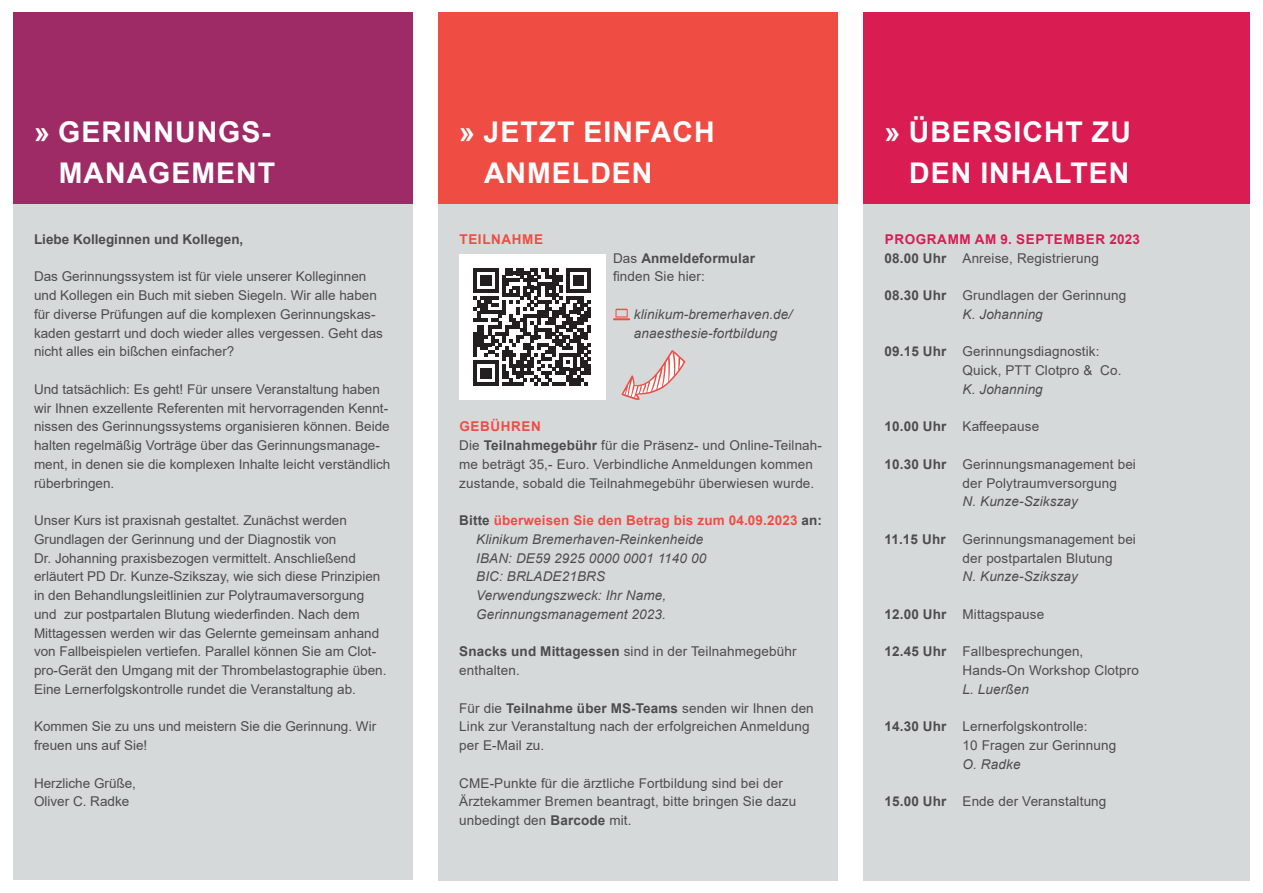
<style>
.page{position:relative;width:1263px;height:893px;background:#fff}
.page>*{position:absolute;margin:0;border:0;box-sizing:border-box;transform-origin:0 0}
.t1{font:700 28.5px/40.5px "Arial";letter-spacing:.035em;color:#fff;text-align:right}
.t2{font:13.5px/18.8px "Arial";color:#4b4c4d}
.t3{font:italic 13.5px/18.8px "Arial";letter-spacing:.01em;color:#4b4c4d}
.t4{font:700 13.5px/18.8px "Arial";letter-spacing:.045em;color:#d91c52}
.t5{font:700 13.5px "Arial";color:#4b4c4d}
.t6{font:700 13.5px "Arial";letter-spacing:.045em;color:#ef4d44}
.s1{font-weight:700}
.s2{font-weight:700;color:#ef4d44}
.s3{font-weight:700;font-style:normal}
.s4{font-weight:700;font-style:normal;color:#ef4d44}
.s5{color:#4b4c4d}
.s6{font-weight:400;color:#4b4c4d}
.s7{font-style:italic}
</style>
<div class="page">
<div style="left:13px;top:188px;width:399px;height:692px;background:#d6d9da"></div>
<div style="left:438px;top:188px;width:400px;height:693px;background:#d6d9da"></div>
<div style="left:863px;top:188px;width:387px;height:693px;background:#d6d9da"></div>
<div style="left:13px;top:13px;width:399px;height:191px;background:#9e2b65"></div>
<div style="left:438px;top:13px;width:400px;height:191px;background:#ef4d44"></div>
<div style="left:863px;top:13px;width:387px;height:191px;background:#d91c52"></div>
<div style="left:459px;top:254px;width:146px;height:146px;background:#fff"></div>
<svg style="left:473px;top:268px;width:118px;height:117px"></svg>
<hr style="left:587px;top:364px;width:4px;height:11px;background:#231f20">
<svg style="left:621px;top:350px;width:65px;height:50px"></svg>
<svg style="left:613px;top:309px;width:17px;height:11px"></svg>
<h1 class="t1" style="left:34px;top:112px;width:243px">» GERINNUNGS-<br>MANAGEMENT</h1>
<h1 class="t1" style="left:484px;top:112px;width:232px;text-align:left;text-indent:-25px">» JETZT EINFACH<br>ANMELDEN</h1>
<h1 class="t1" style="left:884px;top:112px;width:248px">» ÜBERSICHT ZU<br>DEN INHALTEN</h1>
<p class="t5" style="left:34px;top:229px;width:211px">Liebe Kolleginnen und Kollegen,</p>
<p class="t2" style="left:34px;top:267px;width:350px">Das Gerinnungssystem ist für viele unserer Kolleginnen und Kollegen ein Buch mit sieben Siegeln. Wir alle haben für diverse Prüfungen auf die komplexen Gerinnungskas&shy;kaden gestarrt und doch wieder alles vergessen. Geht das nicht alles ein bißchen einfacher?</p>
<p class="t2" style="left:34px;top:380px;width:358px">Und tatsächlich: Es geht! Für unsere Veranstaltung haben wir Ihnen exzellente Referenten mit hervorragenden Kennt&shy;nissen des Gerinnungssystems organisieren können. Beide halten regelmäßig Vorträge über das Gerinnungsmanage&shy;ment, in denen sie die komplexen Inhalte leicht verständlich rüberbringen.</p>
<p class="t2" style="left:34px;top:511px;width:354px">Unser Kurs ist praxisnah gestaltet. Zunächst werden Grundlagen der Gerinnung und der Diagnostik von<br>Dr. Johanning praxisbezogen vermittelt. Anschließend erläutert PD Dr. Kunze-Szikszay, wie sich diese Prinzipien in den Behandlungsleitlinien zur Polytraumaversorgung und zur postpartalen Blutung wiederfinden. Nach dem Mittagessen werden wir das Gelernte gemeinsam anhand von Fallbeispielen vertiefen. Parallel können Sie am Clot&shy;pro-Gerät den Umgang mit der Thrombelastographie üben.<br>Eine Lernerfolgskontrolle rundet die Veranstaltung ab.</p>
<p class="t2" style="left:34px;top:717px;width:344px">Kommen Sie zu uns und meistern Sie die Gerinnung. Wir freuen uns auf Sie!</p>
<p class="t2" style="left:34px;top:773px;width:104px">Herzliche Grüße,<br>Oliver C. Radke</p>
<p class="t6" style="left:459px;top:230px;width:85px">TEILNAHME</p>
<p class="t2" style="left:613px;top:248px;width:143px">Das <span class="s1">Anmeldeformular </span>finden Sie hier:</p>
<p class="t3" style="left:634px;top:305px;width:160px">klinikum-bremerhaven.de/ anaesthesie-fortbildung</p>
<p class="t2" style="left:459px;top:417px;width:364px"><span class="s2">GEBÜHREN<br></span>Die <span class="s1">Teilnahmegebühr</span> für die Präsenz- und Online-Teilnah&shy;me beträgt 35,- Euro. Verbindliche Anmeldungen kommen zustande, sobald die Teilnahmegebühr überwiesen wurde.</p>
<p class="t3" style="left:476px;top:511px;width:347px;text-indent:-17px"><span class="s3">Bitte</span> <span class="s4">überweisen Sie den Betrag bis zum 04.09.2023</span> <span class="s3">an:<br></span>Klinikum Bremerhaven-Reinkenheide<br>IBAN: DE59 2925 0000 0001 1140 00<br>BIC: BRLADE21BRS<br>Verwendungszweck: Ihr Name,<br>Gerinnungsmanagement 2023.</p>
<p class="t2" style="left:459px;top:642px;width:339px"><span class="s1">Snacks und Mittagessen</span> sind in der Teilnahmegebühr enthalten.</p>
<p class="t2" style="left:459px;top:698px;width:356px">Für die <span class="s1">Teilnahme über MS-Teams</span> senden wir Ihnen den<br>Link zur Veranstaltung nach der erfolgreichen Anmeldung per E-Mail zu.</p>
<p class="t2" style="left:459px;top:773px;width:339px">CME-Punkte für die ärztliche Fortbildung sind bei der<br>Ärztekammer Bremen beantragt, bitte bringen Sie dazu unbedingt den <span class="s1">Barcode</span> mit.</p>
<p class="t4" style="left:884px;top:230px;width:257px">PROGRAMM AM 9. SEPTEMBER 2023<br><span class="s5">08.00 Uhr</span> <span class="s6">Anreise, Registrierung</span></p>
<p class="t2" style="left:884px;top:286px;width:243px;text-align:center"><span class="s1">08.30 Uhr</span> Grundlagen der Gerinnung<br><span class="s7">K. Johanning</span></p>
<p class="t2" style="left:962px;top:342px;width:161px;text-indent:-78px"><span class="s1">09.15 Uhr</span> Gerinnungsdiagnostik:<br>Quick, PTT Clotpro &amp; Co.</p>
<p class="t3" style="left:962px;top:380px;width:82px">K. Johanning</p>
<p class="t2" style="left:884px;top:417px;width:156px"><span class="s1">10.00 Uhr</span> Kaffeepause</p>
<p class="t2" style="left:962px;top:455px;width:175px;text-indent:-78px"><span class="s1">10.30 Uhr</span> Gerinnungsmanagement bei der Polytraumversorgung</p>
<p class="t3" style="left:962px;top:492px;width:117px">N. Kunze-Szikszay</p>
<p class="t5" style="left:884px;top:530px;width:63px">11.15 Uhr</p>
<p class="t2" style="left:962px;top:530px;width:175px">Gerinnungsmanagement bei der postpartalen Blutung</p>
<p class="t3" style="left:962px;top:567px;width:117px">N. Kunze-Szikszay</p>
<p class="t2" style="left:884px;top:605px;width:161px"><span class="s1">12.00 Uhr</span> Mittagspause</p>
<p class="t2" style="left:962px;top:642px;width:178px;text-indent:-78px"><span class="s1">12.45 Uhr</span> Fallbesprechungen,<br>Hands-On Workshop Clotpro</p>
<p class="t3" style="left:962px;top:680px;width:68px">L. Luerßen</p>
<p class="t2" style="left:962px;top:717px;width:155px;text-indent:-78px"><span class="s1">14.30 Uhr</span> Lernerfolgskontrolle:<br>10 Fragen zur Gerinnung</p>
<p class="t3" style="left:962px;top:755px;width:59px">O. Radke</p>
<p class="t2" style="left:884px;top:792px;width:223px"><span class="s1">15.00 Uhr</span> Ende der Veranstaltung</p>
</div>
